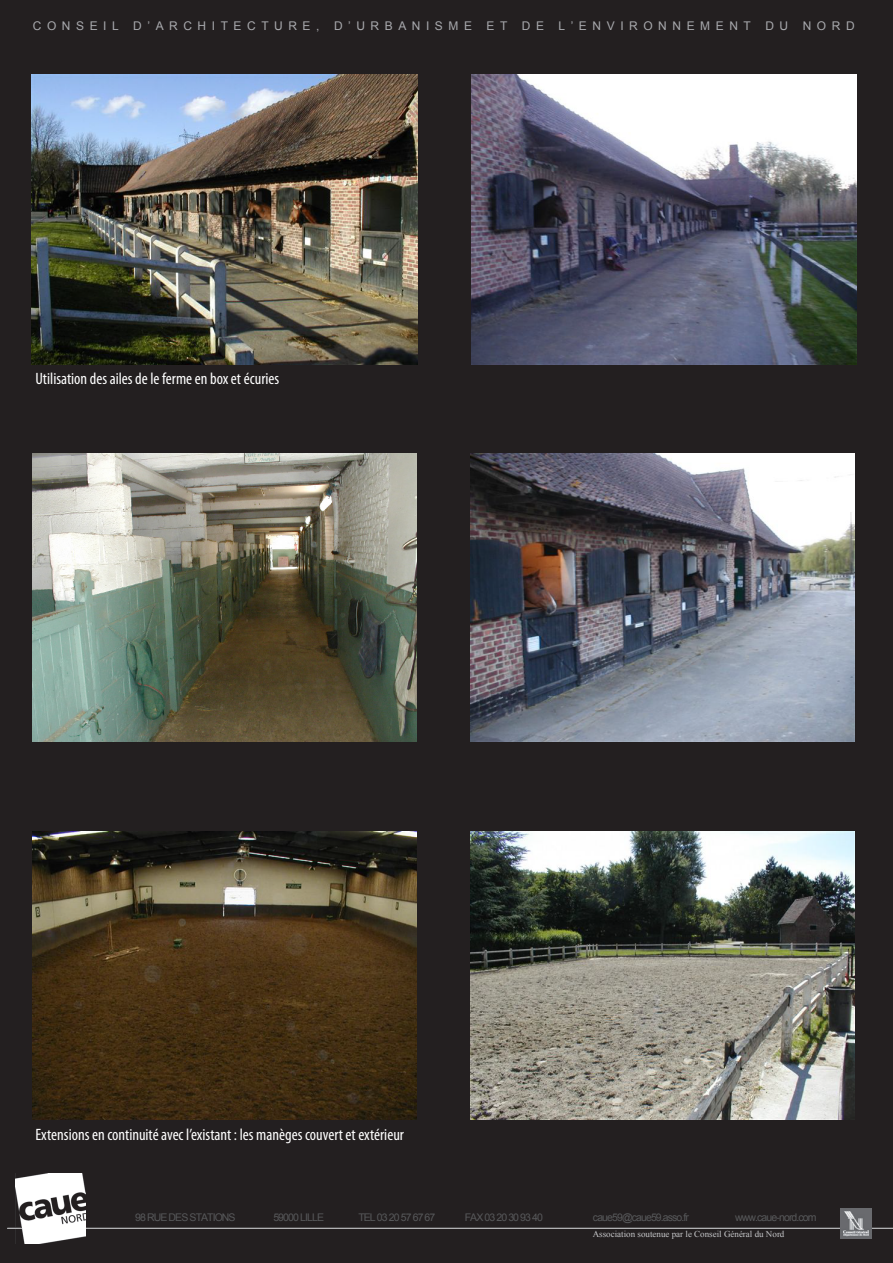
<style>
.page{position:relative;width:893px;height:1263px;background:#231f20}
.page>*{position:absolute;margin:0;border:0;box-sizing:border-box;transform-origin:0 0}
.t1{font:condensed 16.5px "Myriad Pro";color:#fff}
.t2{font:12px "Arial";letter-spacing:.465em;color:#a8a9ad}
.t3{font:10.5px "Arial";letter-spacing:-.085em;color:#57585a}
.t4{font:9px "Times New Roman";color:#c7c8ca}
</style>
<div class="page">
<img style="left:33px;top:454px;width:383px;height:287px">
<img style="left:32px;top:74px;width:386px;height:290px">
<svg style="left:7px;top:1227px;width:886px;height:17px"></svg>
<img style="left:841px;top:1209px;width:30px;height:29px">
<img style="left:16px;top:1173px;width:70px;height:71px">
<img style="left:471px;top:454px;width:383px;height:287px">
<img style="left:471px;top:74px;width:385px;height:290px">
<img style="left:33px;top:831px;width:383px;height:288px">
<img style="left:471px;top:831px;width:383px;height:288px">
<p class="t2" style="left:33px;top:18px;width:823px">CONSEIL D’ARCHITECTURE, D’URBANISME ET DE L’ENVIRONNEMENT DU NORD</p>
<p class="t1" style="left:35px;top:368px;width:245px">Utilisation des ailes de le ferme en box et écuries</p>
<p class="t1" style="left:35px;top:1124px;width:370px">Extensions en continuité avec l’existant : les manèges couvert et extérieur</p>
<p class="t3" style="left:135px;top:1210px;width:102px">98 RUE DES STATIONS</p>
<p class="t3" style="left:273px;top:1210px;width:52px">59000 LILLE</p>
<p class="t3" style="left:358px;top:1210px;width:79px">TEL 03 20 57 67 67</p>
<p class="t3" style="left:465px;top:1210px;width:80px">FAX 03 20 30 93 40</p>
<p class="t3" style="left:593px;top:1210px;width:98px">caue59@caue59.asso.fr</p>
<p class="t3" style="left:735px;top:1210px;width:83px">www.caue-nord.com</p>
<p class="t4" style="left:593px;top:1228px;width:193px">Association soutenue par le Conseil Général du Nord</p>
</div>
